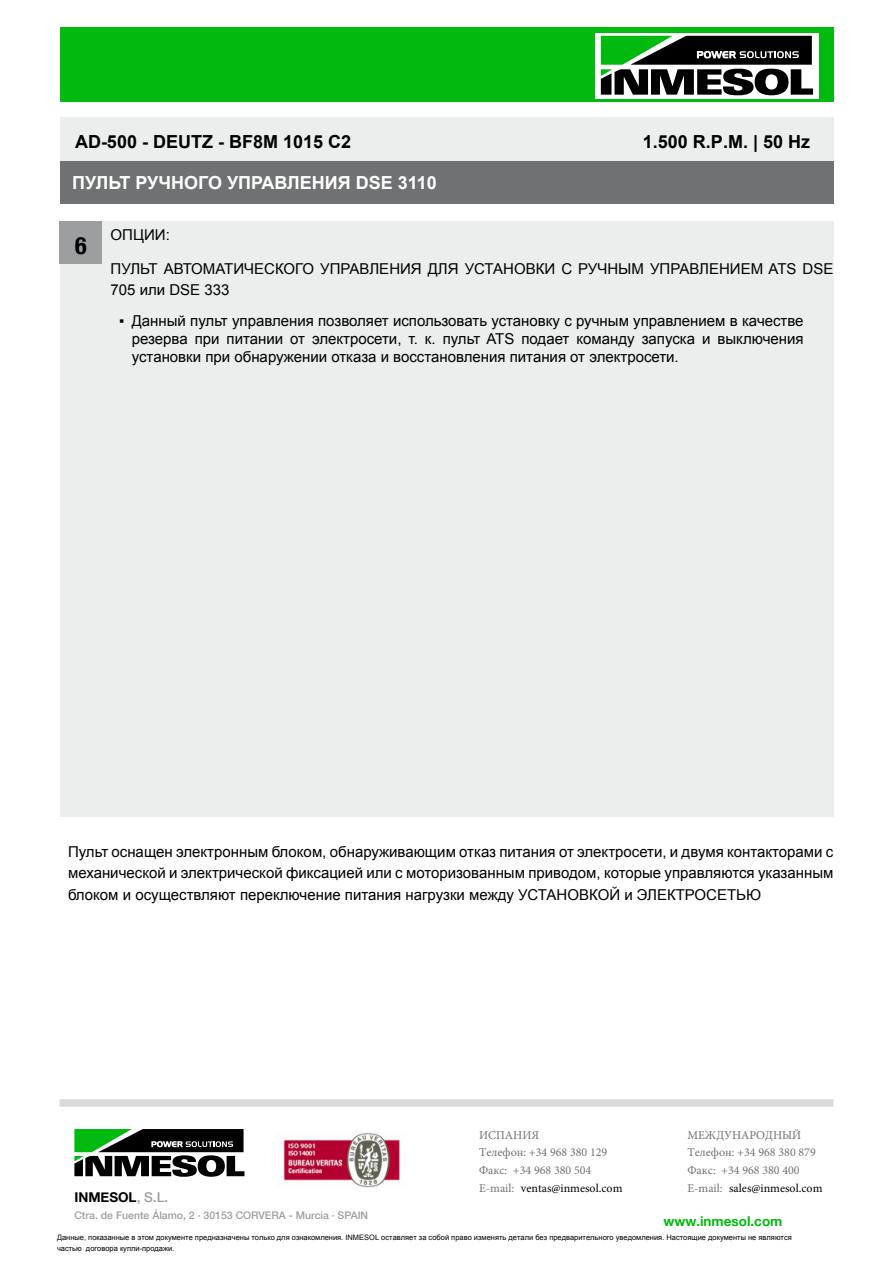
<style>
.page{position:relative;width:893px;height:1263px;background:#fff}
.page>*{position:absolute;margin:0;border:0;box-sizing:border-box;transform-origin:0 0}
.t1{font:700 condensed 24px "Helvetica Neue";color:#000}
.t2{font:700 18px "Arial";color:#000}
.t3{font:700 18px "Arial";color:#fff}
.t4{font:15px/21.3px "Arial";color:#000;text-align:justify}
.t5{font:700 13.5px "Helvetica Neue";color:#01ba10}
.t6{font:700 13.5px "Helvetica Neue";color:#000}
.t7{font:12px/17.7px "Minion Pro";color:#707172}
.t8{font:500 10.5px "Helvetica Neue";color:#9c9e9f}
.t9{font:7.5px/10.9px "Arial";color:#000}
.s1{color:#000}
.s2{font-weight:500;color:#9c9e9f}
</style>
<div class="page">
<div style="left:60px;top:28px;width:773px;height:74px;background:#00ba0f"></div>
<svg style="left:595px;top:33px;width:224px;height:65px;background:#f8faf8"></svg>
<svg style="left:601px;top:36px;width:212px;height:59px;background:#445946"></svg>
<div style="left:60px;top:1099px;width:773px;height:8px;background:#d9dadb"></div>
<svg style="left:74px;top:1129px;width:170px;height:48px"></svg>
<div style="left:60px;top:117px;width:773px;height:45px;background:#eceded"></div>
<div style="left:60px;top:162px;width:773px;height:42px;background:#707172"></div>
<div style="left:60px;top:221px;width:773px;height:595px;background:#eceded"></div>
<div style="left:60px;top:221px;width:42px;height:43px;background:#9c9e9f"></div>
<img style="left:283px;top:1133px;width:117px;height:55px">
<p class="t2" style="left:75px;top:130px;width:278px">AD-500 - DEUTZ - BF8M 1015 C2</p>
<p class="t2" style="left:643px;top:130px;width:169px">1.500 R.P.M. | 50 Hz</p>
<p class="t3" style="left:72px;top:171px;width:366px">ПУЛЬТ РУЧНОГО УПРАВЛЕНИЯ DSE 3110</p>
<p class="t4" style="left:111px;top:224px;width:61px">ОПЦИИ:</p>
<p class="t4" style="left:111px;top:258px;width:724px">ПУЛЬТ АВТОМАТИЧЕСКОГО УПРАВЛЕНИЯ ДЛЯ УСТАНОВКИ С РУЧНЫМ УПРАВЛЕНИЕМ ATS DSE<br>705 или DSE 333</p>
<p class="t4" style="left:132px;top:312px;width:673px;line-height:18px;text-indent:-13px">▪ Данный пульт управления позволяет использовать установку с ручным управлением в качестве резерва при питании от электросети, т. к. пульт ATS подает команду запуска и выключения установки при обнаружении отказа и восстановления питания от электросети.</p>
<h1 class="t1" style="left:75px;top:231px;width:13px">6</h1>
<p class="t4" style="left:68px;top:841px;width:767px">Пульт оснащен электронным блоком, обнаруживающим отказ питания от электросети, и двумя контакторами с механической и электрической фиксацией или с моторизованным приводом, которые управляются указанным блоком и осуществляют переключение питания нагрузки между УСТАНОВКОЙ и ЭЛЕКТРОСЕТЬЮ</p>
<p class="t7" style="left:479px;top:1126px;width:145px">ИСПАНИЯ<br>Телефон: +34 968 380 129<br>Факс: +34 968 380 504<br>E-mail: <span class="s1">ventas@inmesol.com</span></p>
<p class="t7" style="left:687px;top:1126px;width:137px">МЕЖДУНАРОДНЫЙ<br>Телефон: +34 968 380 879<br>Факс: +34 968 380 400<br>E-mail: <span class="s1">sales@inmesol.com</span></p>
<p class="t6" style="left:74px;top:1188px;width:95px">INMESOL<span class="s2">, S.L.</span></p>
<p class="t8" style="left:74px;top:1208px;width:295px">Ctra. de Fuente Álamo, 2 · 30153 CORVERA - Murcia · SPAIN</p>
<p class="t5" style="left:663px;top:1213px;width:121px">www.inmesol.com</p>
<p class="t9" style="left:57px;top:1232px;width:736px">Данные, показанные в этом документе предназначены только для ознакомления. INMESOL оставляет за собой право изменять детали без предварительного уведомления. Настоящие документы не являются частью договора купли-продажи.</p>
</div>
